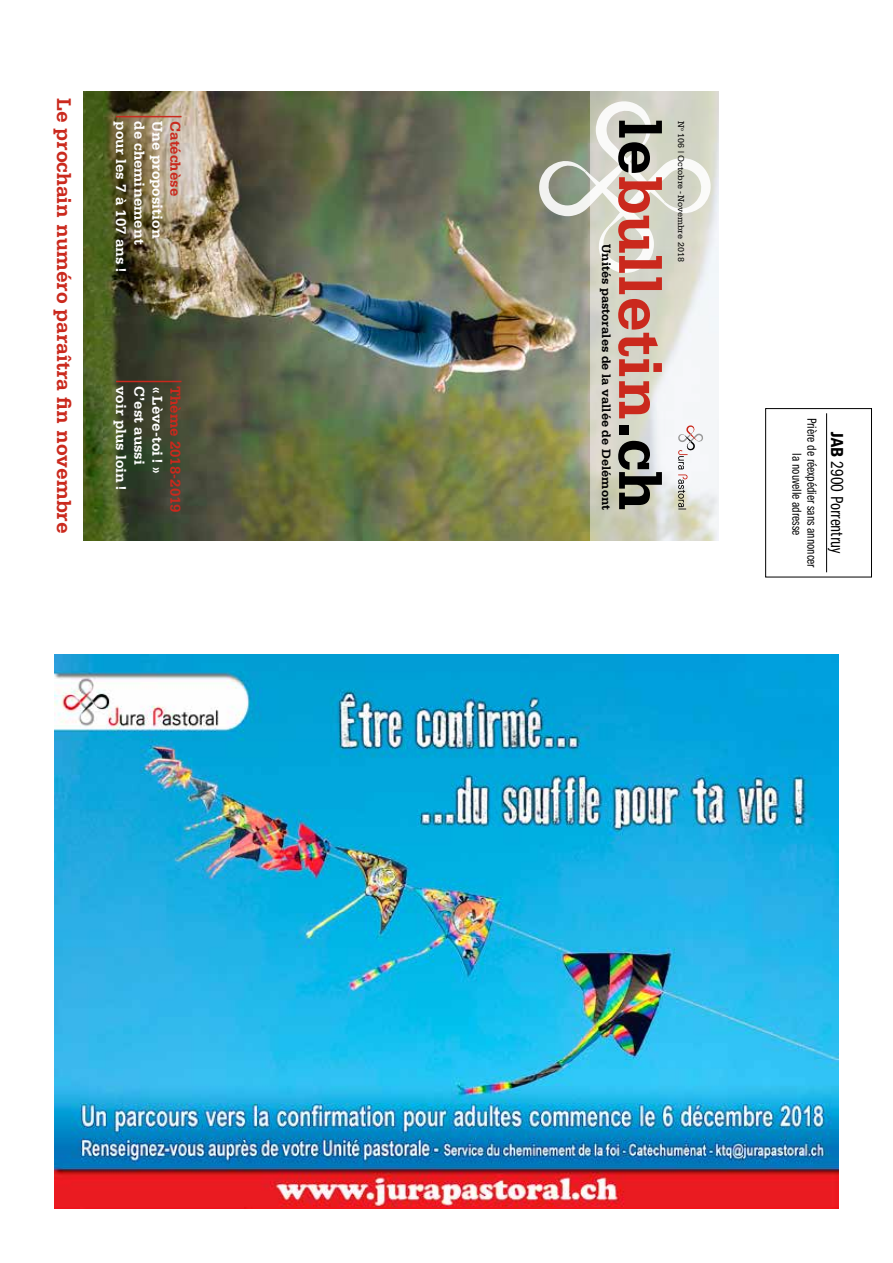
<style>
.page{position:relative;width:893px;height:1263px;background:#fff}
.page>*{position:absolute;margin:0;border:0;box-sizing:border-box;transform-origin:0 0}
.t1{font:700 64.05px "Serifa";color:#ca291d}
.t2{font:700 21px "Serifa";color:#ca291d}
.t3{font:18px "Franklin Gothic Book Cmpr";color:#000}
.t4{font:700 15.15px "Serifa";color:#fff}
.t5{font:700 15.15px "Serifa";color:#ca291d}
.t6{font:13.5px/15px "Franklin Gothic Book Cmpr";color:#000;text-align:center}
.t7{font:700 12.75px "Serifa";color:#000}
.t8{font:9px "Serifa";color:#000}
.s1{color:#000}
.s2{font-family:"Franklin Gothic";font-weight:600;font-stretch:condensed}
</style>
<div class="page">
<hr style="left:826px;top:413px;width:1px;height:159px;background:#000">
<div style="left:765px;top:408px;width:107px;height:169px;border:1px solid #000"></div>
<img style="left:84px;top:91px;width:506px;height:449px">
<svg style="left:590px;top:91px;width:129px;height:449px"></svg>
<hr style="left:116px;top:381px;width:66px;height:1px;background:#ca291d">
<hr style="left:116px;top:116px;width:66px;height:1px;background:#ca291d">
<svg style="left:538px;top:101px;width:173px;height:173px"></svg>
<svg style="left:678px;top:425px;width:25px;height:85px"></svg>
<img style="left:54px;top:655px;width:785px;height:554px">
<h2 class="t2" style="left:76px;top:98px;width:437px;rotate:90deg">Le prochain numéro paraîtra fin novembre</h2>
<h1 class="t1" style="left:678px;top:118px;width:393px;rotate:90deg"><span class="s1">le</span>bulletin<span class="s1">.ch</span></h1>
<p class="t4" style="left:130px;top:121px;width:153px;rotate:90deg">pour les 7 à 107 ans!</p>
<p class="t4" style="left:148px;top:121px;width:125px;rotate:90deg">de cheminement</p>
<p class="t4" style="left:166px;top:121px;width:119px;rotate:90deg">Une proposition</p>
<p class="t5" style="left:184px;top:121px;width:76px;rotate:90deg">Catéchèse</p>
<p class="t8" style="left:686px;top:121px;width:142px;rotate:90deg">N<sup>o</sup> 106 | Octobre-Novembre 2018</p>
<p class="t7" style="left:614px;top:244px;width:268px;rotate:90deg">Unités pastorales de la vallée de Delémont</p>
<p class="t4" style="left:130px;top:386px;width:106px;rotate:90deg">voir plus loin!</p>
<p class="t4" style="left:148px;top:386px;width:80px;rotate:90deg">C’est aussi</p>
<p class="t4" style="left:166px;top:386px;width:89px;rotate:90deg">«Lève-toi!»</p>
<p class="t5" style="left:184px;top:386px;width:128px;rotate:90deg">Thème 2018-2019</p>
<p class="t6" style="left:819px;top:418px;width:151px;rotate:90deg">Prière de réexpédier sans annoncer la nouvelle adresse</p>
<p class="t3" style="left:847px;top:432px;width:122px;rotate:90deg"><span class="s2">JAB</span> 2900 Porrentruy</p>
</div>
